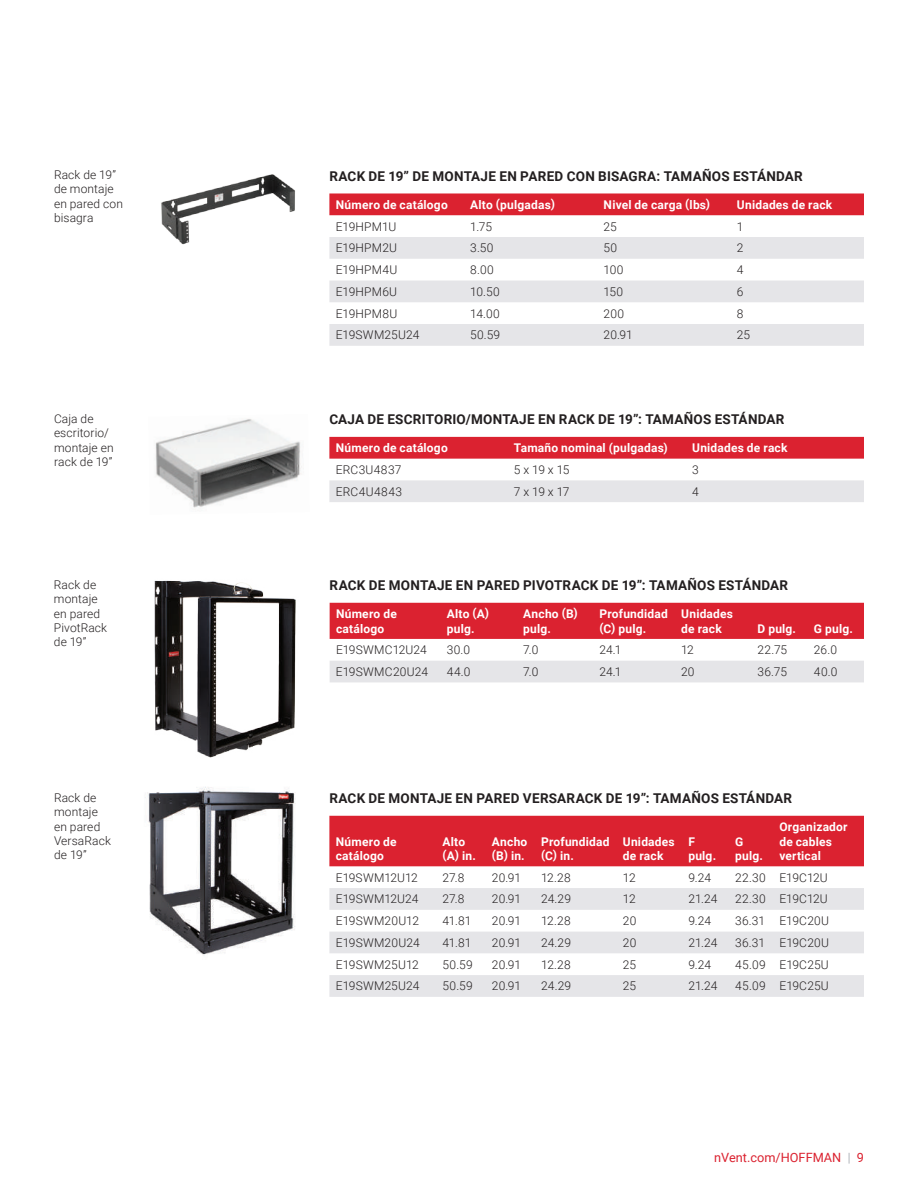
<style>
.page{position:relative;width:918px;height:1188px;background:#fff}
.page>*{position:absolute;margin:0;border:0;box-sizing:border-box;transform-origin:0 0}
.t1{font:700 13.5px "Roboto";letter-spacing:.02em;color:#231f20}
.t2{font:12.75px "Roboto";color:#db2230}
.t3{font:300 12px/14.4px "Roboto";letter-spacing:.01em;color:#231f20}
.t4{font:700 12px/14.4px "Roboto";letter-spacing:.015em;color:#fff}
.t5{font:300 12px "Roboto";letter-spacing:.035em;color:#231f20}
.s1{font-weight:300;color:#8f959e}
</style>
<div class="page">
<div style="left:330px;top:603px;width:534px;height:36px;background:#db2230"></div>
<div style="left:330px;top:661px;width:534px;height:21px;background:#e5e5e8"></div>
<img style="left:154px;top:580px;width:142px;height:178px">
<div style="left:329px;top:816px;width:535px;height:50px;background:#db2230"></div>
<svg style="left:329px;top:888px;width:535px;height:109px;fill:#e5e5e8"></svg>
<img style="left:145px;top:787px;width:151px;height:169px">
<img style="left:155px;top:419px;width:147px;height:89px">
<div style="left:329px;top:437px;width:535px;height:22px;background:#db2230"></div>
<div style="left:329px;top:480px;width:535px;height:22px;background:#e5e5e8"></div>
<div style="left:329px;top:193px;width:535px;height:22px;background:#db2230"></div>
<svg style="left:329px;top:237px;width:535px;height:109px;fill:#e5e5e8"></svg>
<img style="left:161px;top:174px;width:134px;height:71px">
<p class="t3" style="left:54px;top:167px;width:71px">Rack de 19” de montaje en pared con bisagra</p>
<p class="t3" style="left:54px;top:411px;width:61px">Caja de escritorio/ montaje en rack de 19”</p>
<p class="t3" style="left:54px;top:577px;width:55px">Rack de montaje en pared<br>PivotRack de 19”</p>
<p class="t3" style="left:54px;top:790px;width:58px">Rack de montaje en pared<br>VersaRack de 19”</p>
<p class="t1" style="left:329px;top:166px;width:475px">RACK DE 19” DE MONTAJE EN PARED CON BISAGRA: TAMAÑOS ESTÁNDAR</p>
<p class="t4" style="left:336px;top:197px;width:114px">Número de catálogo</p>
<p class="t4" style="left:470px;top:197px;width:86px">Alto (pulgadas)</p>
<p class="t4" style="left:604px;top:197px;width:108px">Nivel de carga (lbs)</p>
<p class="t4" style="left:737px;top:197px;width:97px">Unidades de rack</p>
<p class="t3" style="left:336px;top:219px;width:62px">E19HPM1U</p>
<p class="t3" style="left:470px;top:219px;width:23px">1.75</p>
<p class="t3" style="left:604px;top:219px;width:15px">25</p>
<p class="t3" style="left:737px;top:219px;width:8px">1</p>
<p class="t3" style="left:336px;top:240px;width:63px">E19HPM2U</p>
<p class="t3" style="left:470px;top:240px;width:25px">3.50</p>
<p class="t3" style="left:604px;top:240px;width:15px">50</p>
<p class="t3" style="left:737px;top:240px;width:8px">2</p>
<p class="t3" style="left:336px;top:262px;width:63px">E19HPM4U</p>
<p class="t3" style="left:470px;top:262px;width:25px">8.00</p>
<p class="t3" style="left:604px;top:262px;width:21px">100</p>
<p class="t3" style="left:737px;top:262px;width:8px">4</p>
<p class="t3" style="left:336px;top:284px;width:63px">E19HPM6U</p>
<p class="t3" style="left:470px;top:284px;width:31px">10.50</p>
<p class="t3" style="left:604px;top:284px;width:21px">150</p>
<p class="t3" style="left:737px;top:284px;width:8px">6</p>
<p class="t3" style="left:336px;top:306px;width:63px">E19HPM8U</p>
<p class="t3" style="left:470px;top:306px;width:31px">14.00</p>
<p class="t3" style="left:604px;top:306px;width:22px">200</p>
<p class="t3" style="left:737px;top:306px;width:8px">8</p>
<p class="t3" style="left:336px;top:327px;width:85px">E19SWM25U24</p>
<p class="t3" style="left:470px;top:327px;width:32px">50.59</p>
<p class="t3" style="left:604px;top:327px;width:31px">20.91</p>
<p class="t3" style="left:737px;top:327px;width:15px">25</p>
<p class="t1" style="left:329px;top:410px;width:457px">CAJA DE ESCRITORIO/MONTAJE EN RACK DE 19”: TAMAÑOS ESTÁNDAR</p>
<p class="t4" style="left:336px;top:440px;width:114px">Número de catálogo</p>
<p class="t4" style="left:514px;top:440px;width:155px">Tamaño nominal (pulgadas)</p>
<p class="t4" style="left:692px;top:440px;width:97px">Unidades de rack</p>
<p class="t3" style="left:336px;top:462px;width:67px">ERC3U4837</p>
<p class="t3" style="left:514px;top:462px;width:57px">5 x 19 x 15</p>
<p class="t3" style="left:692px;top:462px;width:8px">3</p>
<p class="t5" style="left:336px;top:483px;width:68px">ERC4U4843</p>
<p class="t3" style="left:514px;top:484px;width:57px">7 x 19 x 17</p>
<p class="t3" style="left:692px;top:484px;width:8px">4</p>
<p class="t1" style="left:330px;top:576px;width:460px">RACK DE MONTAJE EN PARED PIVOTRACK DE 19”: TAMAÑOS ESTÁNDAR</p>
<p class="t4" style="left:336px;top:606px;width:62px">Número de catálogo</p>
<p class="t4" style="left:447px;top:606px;width:44px">Alto (A) pulg.</p>
<p class="t4" style="left:523px;top:606px;width:56px">Ancho (B) pulg.</p>
<p class="t4" style="left:600px;top:606px;width:70px">Profundidad (C) pulg.</p>
<p class="t4" style="left:681px;top:606px;width:53px">Unidades de rack</p>
<p class="t4" style="left:758px;top:621px;width:40px">D pulg.</p>
<p class="t4" style="left:814px;top:621px;width:40px">G pulg.</p>
<p class="t3" style="left:336px;top:642px;width:92px">E19SWMC12U24</p>
<p class="t3" style="left:447px;top:642px;width:25px">30.0</p>
<p class="t3" style="left:523px;top:642px;width:17px">7.0</p>
<p class="t3" style="left:600px;top:642px;width:24px">24.1</p>
<p class="t3" style="left:681px;top:642px;width:14px">12</p>
<p class="t3" style="left:758px;top:642px;width:31px">22.75</p>
<p class="t3" style="left:814px;top:642px;width:25px">26.0</p>
<p class="t3" style="left:336px;top:664px;width:94px">E19SWMC20U24</p>
<p class="t3" style="left:447px;top:664px;width:25px">44.0</p>
<p class="t3" style="left:523px;top:664px;width:17px">7.0</p>
<p class="t3" style="left:600px;top:664px;width:24px">24.1</p>
<p class="t3" style="left:681px;top:664px;width:15px">20</p>
<p class="t3" style="left:758px;top:664px;width:31px">36.75</p>
<p class="t3" style="left:814px;top:664px;width:25px">40.0</p>
<p class="t1" style="left:329px;top:789px;width:464px">RACK DE MONTAJE EN PARED VERSARACK DE 19”: TAMAÑOS ESTÁNDAR</p>
<p class="t4" style="left:336px;top:834px;width:62px">Número de catálogo</p>
<p class="t4" style="left:443px;top:834px;width:35px">Alto (A) in.</p>
<p class="t4" style="left:492px;top:834px;width:37px">Ancho (B) in.</p>
<p class="t4" style="left:541px;top:834px;width:70px">Profundidad (C) in.</p>
<p class="t4" style="left:623px;top:834px;width:53px">Unidades de rack</p>
<p class="t4" style="left:688px;top:834px;width:29px">F pulg.</p>
<p class="t4" style="left:735px;top:834px;width:29px">G pulg.</p>
<p class="t4" style="left:779px;top:819px;width:70px">Organizador de cables vertical</p>
<p class="t3" style="left:336px;top:870px;width:84px">E19SWM12U12</p>
<p class="t3" style="left:443px;top:870px;width:24px">27.8</p>
<p class="t3" style="left:492px;top:870px;width:31px">20.91</p>
<p class="t3" style="left:541px;top:870px;width:31px">12.28</p>
<p class="t3" style="left:623px;top:870px;width:14px">12</p>
<p class="t3" style="left:688px;top:870px;width:24px">9.24</p>
<p class="t3" style="left:735px;top:870px;width:94px">22.30 E19C12U</p>
<p class="t3" style="left:336px;top:892px;width:84px">E19SWM12U24</p>
<p class="t3" style="left:443px;top:892px;width:24px">27.8</p>
<p class="t3" style="left:492px;top:892px;width:31px">20.91</p>
<p class="t3" style="left:541px;top:892px;width:31px">24.29</p>
<p class="t3" style="left:623px;top:892px;width:14px">12</p>
<p class="t3" style="left:688px;top:892px;width:31px">21.24</p>
<p class="t3" style="left:735px;top:892px;width:94px">22.30 E19C12U</p>
<p class="t3" style="left:336px;top:913px;width:85px">E19SWM20U12</p>
<p class="t3" style="left:443px;top:913px;width:30px">41.81</p>
<p class="t3" style="left:492px;top:913px;width:31px">20.91</p>
<p class="t3" style="left:541px;top:913px;width:31px">12.28</p>
<p class="t3" style="left:623px;top:913px;width:15px">20</p>
<p class="t3" style="left:688px;top:913px;width:24px">9.24</p>
<p class="t3" style="left:735px;top:913px;width:95px">36.31 E19C20U</p>
<p class="t3" style="left:336px;top:935px;width:85px">E19SWM20U24</p>
<p class="t3" style="left:443px;top:935px;width:30px">41.81</p>
<p class="t3" style="left:492px;top:935px;width:31px">20.91</p>
<p class="t3" style="left:541px;top:935px;width:31px">24.29</p>
<p class="t3" style="left:623px;top:935px;width:15px">20</p>
<p class="t3" style="left:688px;top:935px;width:31px">21.24</p>
<p class="t3" style="left:735px;top:935px;width:95px">36.31 E19C20U</p>
<p class="t3" style="left:336px;top:957px;width:84px">E19SWM25U12</p>
<p class="t3" style="left:443px;top:957px;width:32px">50.59</p>
<p class="t3" style="left:492px;top:957px;width:31px">20.91</p>
<p class="t3" style="left:541px;top:957px;width:31px">12.28</p>
<p class="t3" style="left:623px;top:957px;width:15px">25</p>
<p class="t3" style="left:688px;top:957px;width:24px">9.24</p>
<p class="t3" style="left:735px;top:957px;width:95px">45.09 E19C25U</p>
<p class="t3" style="left:336px;top:979px;width:85px">E19SWM25U24</p>
<p class="t3" style="left:443px;top:979px;width:32px">50.59</p>
<p class="t3" style="left:492px;top:979px;width:31px">20.91</p>
<p class="t3" style="left:541px;top:979px;width:31px">24.29</p>
<p class="t3" style="left:623px;top:979px;width:15px">25</p>
<p class="t3" style="left:688px;top:979px;width:31px">21.24</p>
<p class="t3" style="left:735px;top:979px;width:95px">45.09 E19C25U</p>
<p class="t2" style="left:714px;top:1148px;width:151px">nVent.com/HOFFMAN <span class="s1">|</span> 9</p>
</div>
